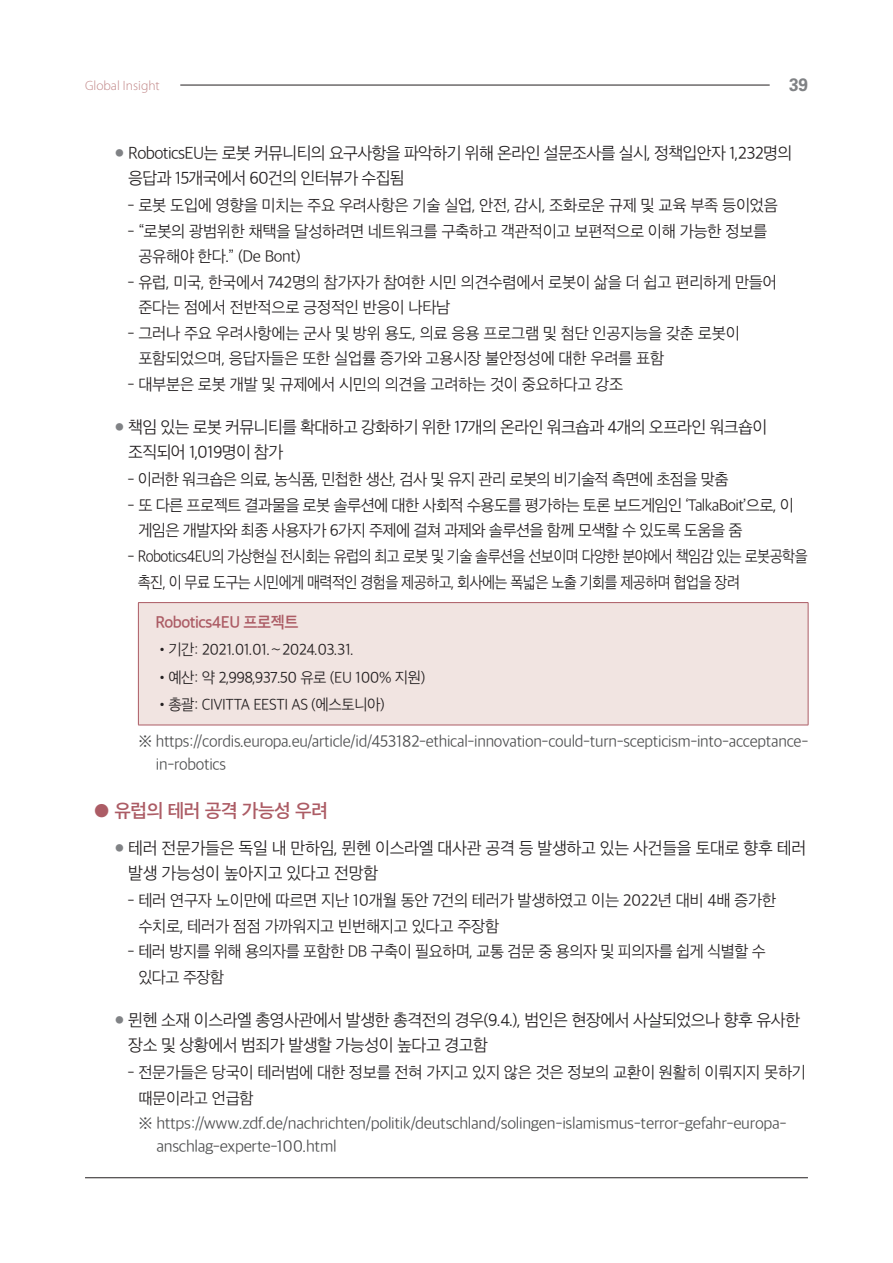
<style>
.page{position:relative;width:893px;height:1263px;background:#fff}
.page>*{position:absolute;margin:0;border:0;box-sizing:border-box;transform-origin:0 0}
.t1{font:18px "SD Gothic Neoa f Sm";letter-spacing:-.02em;color:#ac5c65}
.t2{font:700 18px "Univers LT Std";color:#808285;scale:.96 1}
.t3{font:16.5px/25.5px "SD Gothic Neoa c Lt";letter-spacing:-.04em;color:#231f20}
.t4{font:16.5px/25.5px "SD Gothic Neoa c Lt";letter-spacing:-.02em;color:#231f20}
.t5{font:15.75px/25.5px "SD Gothic Neoa c Lt";letter-spacing:-.02em;color:#231f20}
.t6{font:15.75px/25.5px "SD Gothic Neoa c Lt";letter-spacing:-.04em;color:#231f20}
.t7{font:15.75px/22.5px "SD Gothic Neoa c Lt";letter-spacing:-.02em;color:#4b4c4d}
.t8{font:15.75px "SD Gothic Neoa TTF f Sm";letter-spacing:-.03em;color:#ac5c65}
.t9{font:15px "SD Gothic Neoa c Lt";letter-spacing:-.03em;color:#231f20}
.t10{font:300 13.5px "Myriad Pro";color:#c08586}
.s1{font-size:10.5px;color:#808285}
</style>
<div class="page">
<hr style="left:180px;top:85px;width:590px;height:1px;background:#231f20">
<hr style="left:85px;top:1177px;width:723px;height:1px;background:#231f20">
<div style="left:138px;top:603px;width:670px;height:122px;background:#f1e4e1"></div>
<hr style="left:138px;top:603px;width:1px;height:122px;background:#ac5c65">
<hr style="left:138px;top:602px;width:670px;height:1px;background:#ac5c65">
<hr style="left:808px;top:603px;width:1px;height:122px;background:#ac5c65">
<hr style="left:138px;top:725px;width:670px;height:1px;background:#ac5c65">
<p class="t10" style="left:85px;top:77px;width:76px">Global Insight</p>
<p class="t2" style="left:789px;top:74px;width:21px">39</p>
<p class="t3" style="left:128px;top:140px;width:665px;text-indent:-13px"><span class="s1">●</span> RoboticsEU는 로봇 커뮤니티의 요구사항을 파악하기 위해 온라인 설문조사를 실시, 정책입안자 1,232명의 응답과 15개국에서 60건의 인터뷰가 수집됨</p>
<p class="t5" style="left:128px;top:193px;width:652px">- 로봇 도입에 영향을 미치는 주요 우려사항은 기술 실업, 안전, 감시, 조화로운 규제 및 교육 부족 등이었음</p>
<p class="t5" style="left:138px;top:218px;width:630px;text-indent:-11px">- “로봇의 광범위한 채택을 달성하려면 네트워크를 구축하고 객관적이고 보편적으로 이해 가능한 정보를 공유해야 한다.” (De Bont)</p>
<p class="t5" style="left:138px;top:269px;width:640px;text-indent:-11px">- 유럽, 미국, 한국에서 742명의 참가자가 참여한 시민 의견수렴에서 로봇이 삶을 더 쉽고 편리하게 만들어 준다는 점에서 전반적으로 긍정적인 반응이 나타남</p>
<p class="t5" style="left:138px;top:320px;width:603px;text-indent:-11px">- 그러나 주요 우려사항에는 군사 및 방위 용도, 의료 응용 프로그램 및 첨단 인공지능을 갖춘 로봇이 포함되었으며, 응답자들은 또한 실업률 증가와 고용시장 불안정성에 대한 우려를 표함</p>
<p class="t5" style="left:128px;top:371px;width:497px">- 대부분은 로봇 개발 및 규제에서 시민의 의견을 고려하는 것이 중요하다고 강조</p>
<p class="t3" style="left:128px;top:414px;width:640px;text-indent:-13px"><span class="s1">●</span> 책임 있는 로봇 커뮤니티를 확대하고 강화하기 위한 17개의 온라인 워크숍과 4개의 오프라인 워크숍이 조직되어 1,019명이 참가</p>
<p class="t6" style="left:128px;top:467px;width:603px">- 이러한 워크숍은 의료, 농식품, 민첩한 생산, 검사 및 유지 관리 로봇의 비기술적 측면에 초점을 맞춤</p>
<p class="t6" style="left:138px;top:492px;width:657px;text-indent:-11px">- 또 다른 프로젝트 결과물을 로봇 솔루션에 대한 사회적 수용도를 평가하는 토론 보드게임인 ‘TalkaBoit’으로, 이 게임은 개발자와 최종 사용자가 6가지 주제에 걸쳐 과제와 솔루션을 함께 모색할 수 있도록 도움을 줌</p>
<p class="t6" style="left:138px;top:543px;width:671px;text-indent:-10px">- Robotics4EU의 가상현실 전시회는 유럽의 최고 로봇 및 기술 솔루션을 선보이며 다양한 분야에서 책임감 있는 로봇공학을 촉진, 이 무료 도구는 시민에게 매력적인 경험을 제공하고, 회사에는 폭넓은 노출 기회를 제공하며 협업을 장려</p>
<p class="t8" style="left:155px;top:614px;width:145px">Robotics4EU 프로젝트</p>
<p class="t9" style="left:155px;top:642px;width:200px">•기간: 2021.01.01.∼2024.03.31.</p>
<p class="t9" style="left:155px;top:670px;width:271px">•예산: 약 2,998,937.50 유로 (EU 100% 지원)</p>
<p class="t9" style="left:155px;top:697px;width:231px">•총괄: CIVITTA EESTI AS (에스토니아)</p>
<p class="t7" style="left:156px;top:730px;width:654px;text-indent:-18px">※ https://cordis.europa.eu/article/id/453182-ethical-innovation-could-turn-scepticism-into-acceptance&shy;in-robotics</p>
<p class="t1" style="left:94px;top:801px;width:236px">● 유럽의 테러 공격 가능성 우려</p>
<p class="t4" style="left:128px;top:835px;width:679px;text-indent:-13px"><span class="s1">●</span> 테러 전문가들은 독일 내 만하임, 뮌헨 이스라엘 대사관 공격 등 발생하고 있는 사건들을 토대로 향후 테러 발생 가능성이 높아지고 있다고 전망함</p>
<p class="t5" style="left:138px;top:888px;width:639px;text-indent:-11px">- 테러 연구자 노이만에 따르면 지난 10개월 동안 7건의 테러가 발생하였고 이는 2022년 대비 4배 증가한 수치로, 테러가 점점 가까워지고 빈번해지고 있다고 주장함</p>
<p class="t5" style="left:138px;top:939px;width:629px;text-indent:-11px">- 테러 방지를 위해 용의자를 포함한 DB 구축이 필요하며, 교통 검문 중 용의자 및 피의자를 쉽게 식별할 수 있다고 주장함</p>
<p class="t3" style="left:128px;top:1007px;width:673px;text-indent:-13px"><span class="s1">●</span> 뮌헨 소재 이스라엘 총영사관에서 발생한 총격전의 경우(9.4.), 범인은 현장에서 사살되었으나 향후 유사한 장소 및 상황에서 범죄가 발생할 가능성이 높다고 경고함</p>
<p class="t5" style="left:138px;top:1060px;width:669px;text-indent:-11px">- 전문가들은 당국이 테러범에 대한 정보를 전혀 가지고 있지 않은 것은 정보의 교환이 원활히 이뤄지지 못하기 때문이라고 언급함</p>
<p class="t7" style="left:156px;top:1112px;width:632px;text-indent:-18px">※ https://www.zdf.de/nachrichten/politik/deutschland/solingen-islamismus-terror-gefahr-europa&shy;anschlag-experte-100.html</p>
</div>
